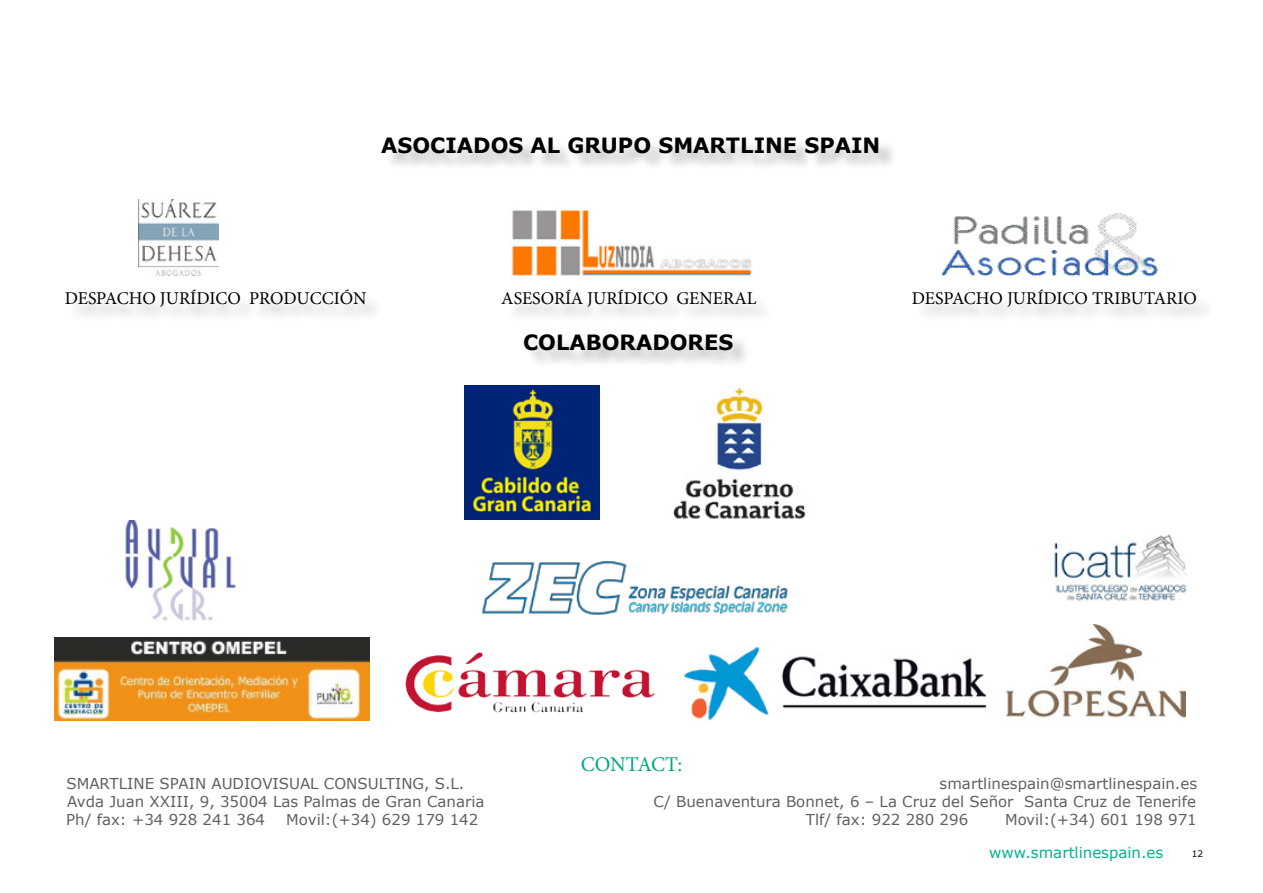
<style>
.page{position:relative;width:1263px;height:893px;background:#fff}
.page>*{position:absolute;margin:0;border:0;box-sizing:border-box;transform-origin:0 0}
.t1{font:700 21px "Verdana";color:#000}
.t2{font:21px "Minion Pro";letter-spacing:-.005em;color:#02a681}
.t3{font:18px "Minion Pro";color:#000}
.t4{font:15px "Verdana";color:#5f6062}
.t5{font:15px "Verdana";color:#00b290}
.t6{font:9px "Verdana";color:#000}
</style>
<div class="page">
<div style="left:68px;top:140px;width:1147px;height:185px;background:#000;opacity:.23"></div>
<img style="left:405px;top:652px;width:250px;height:61px">
<img style="left:138px;top:199px;width:80px;height:77px">
<img style="left:923px;top:206px;width:244px;height:74px">
<img style="left:465px;top:386px;width:135px;height:134px">
<div style="left:526px;top:336px;width:225px;height:33px;background:#000;opacity:.23"></div>
<img style="left:509px;top:206px;width:244px;height:74px">
<img style="left:482px;top:560px;width:306px;height:55px">
<img style="left:673px;top:387px;width:133px;height:132px">
<img style="left:122px;top:520px;width:115px;height:101px">
<img style="left:1054px;top:534px;width:133px;height:69px">
<img style="left:683px;top:647px;width:304px;height:74px">
<img style="left:1007px;top:625px;width:178px;height:93px">
<img style="left:54px;top:637px;width:316px;height:84px">
<h1 class="t1" style="left:381px;top:131px;width:501px">ASOCIADOS AL GRUPO SMARTLINE SPAIN</h1>
<p class="t3" style="left:65px;top:287px;width:303px">DESPACHO JURÍDICO PRODUCCIÓN</p>
<p class="t3" style="left:501px;top:287px;width:257px">ASESORÍA JURÍDICO GENERAL</p>
<p class="t3" style="left:912px;top:287px;width:287px">DESPACHO JURÍDICO TRIBUTARIO</p>
<h1 class="t1" style="left:523px;top:327px;width:212px">COLABORADORES</h1>
<h1 class="t2" style="left:581px;top:750px;width:103px">CONTACT:</h1>
<p class="t4" style="left:66px;top:773px;width:399px">SMARTLINE SPAIN AUDIOVISUAL CONSULTING, S.L.</p>
<p class="t4" style="left:939px;top:773px;width:259px">smartlinespain@smartlinespain.es</p>
<p class="t4" style="left:67px;top:791px;width:419px">Avda Juan XXIII, 9, 35004 Las Palmas de Gran Canaria</p>
<p class="t4" style="left:654px;top:791px;width:544px">C/ Buenaventura Bonnet, 6 – La Cruz del Señor Santa Cruz de Tenerife</p>
<p class="t4" style="left:66px;top:809px;width:200px">Ph/ fax: +34 928 241 364</p>
<p class="t4" style="left:286px;top:809px;width:194px">Movil:(+34) 629 179 142</p>
<p class="t4" style="left:806px;top:809px;width:164px">Tlf/ fax: 922 280 296</p>
<p class="t4" style="left:1005px;top:809px;width:193px">Movil:(+34) 601 198 971</p>
<p class="t5" style="left:989px;top:843px;width:176px">www.smartlinespain.es</p>
<p class="t6" style="left:1192px;top:847px;width:13px">12</p>
</div>
